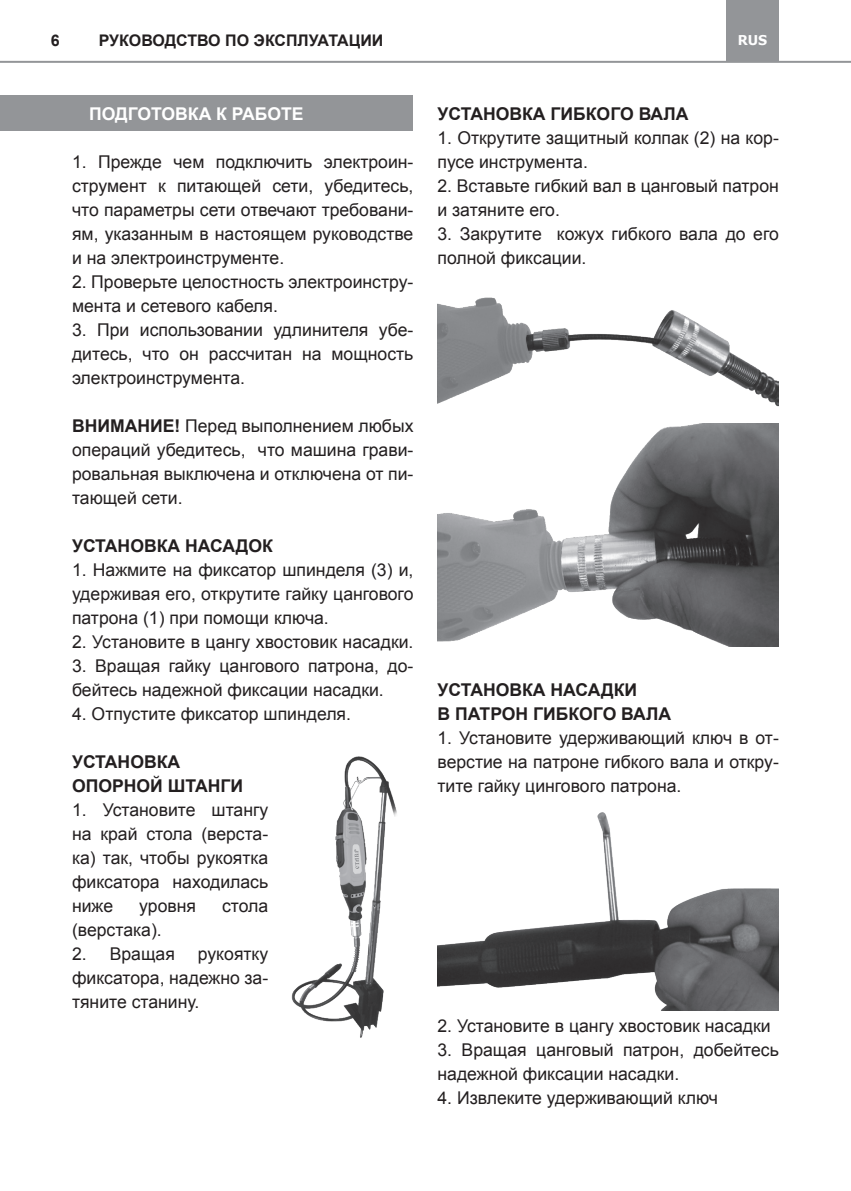
<style>
.page{position:relative;width:851px;height:1191px;background:#fff}
.page>*{position:absolute;margin:0;border:0;box-sizing:border-box;transform-origin:0 0}
.t1{font:17.6px/24px "Arial";color:#231f20;text-align:justify}
.t2{font:700 17.6px/24px "Arial";color:#231f20}
.t3{font:700 17.6px "Arial";color:#fff}
.t4{font:700 16px "Arial";color:#231f20}
.t5{font:700 13.6px "Verdana";color:#fff;scale:.95 1}
.s1{font-weight:700}
</style>
<div class="page">
<hr style="left:0;top:61px;width:850px;height:2px;background:#939598">
<div style="left:726px;top:0;width:52px;height:62px;background:#939598"></div>
<div style="left:0;top:95px;width:412px;height:35px;background:#939598"></div>
<img style="left:437px;top:297px;width:341px;height:109px">
<img style="left:437px;top:812px;width:341px;height:198px">
<img style="left:437px;top:424px;width:341px;height:222px">
<img style="left:291px;top:756px;width:106px;height:282px">
<p class="t4" style="left:51px;top:30px;width:10px">6</p>
<p class="t4" style="left:99px;top:30px;width:286px">РУКОВОДСТВО ПО ЭКСПЛУАТАЦИИ</p>
<p class="t5" style="left:737px;top:30px;width:33px">RUS</p>
<p class="t3" style="left:89px;top:102px;width:216px">ПОДГОТОВКА К РАБОТЕ</p>
<p class="t1" style="left:72px;top:150px;width:343px">1. Прежде чем подключить электроин&shy;струмент к питающей сети, убедитесь, что параметры сети отвечают требовани&shy;ям, указанным в настоящем руководстве и на электроинструменте.</p>
<p class="t1" style="left:72px;top:270px;width:343px">2. Проверьте целостность электроинстру&shy;мента и сетевого кабеля.</p>
<p class="t1" style="left:72px;top:318px;width:343px">3. При использовании удлинителя убе&shy;дитесь, что он рассчитан на мощность электроинструмента.</p>
<p class="t1" style="left:72px;top:414px;width:343px"><span class="s1">ВНИМАНИЕ!</span> Перед выполнением любых операций убедитесь, что машина грави&shy;ровальная выключена и отключена от пи&shy;тающей сети.</p>
<p class="t2" style="left:72px;top:534px;width:202px">УСТАНОВКА НАСАДОК</p>
<p class="t1" style="left:72px;top:558px;width:343px">1. Нажмите на фиксатор шпинделя (3) и, удерживая его, открутите гайку цангового патрона (1) при помощи ключа.</p>
<p class="t1" style="left:72px;top:630px;width:343px">2. Установите в цангу хвостовик насадки.</p>
<p class="t1" style="left:72px;top:654px;width:343px">3. Вращая гайку цангового патрона, до&shy;бейтесь надежной фиксации насадки.</p>
<p class="t1" style="left:72px;top:702px;width:280px">4. Отпустите фиксатор шпинделя.</p>
<p class="t2" style="left:72px;top:750px;width:173px">УСТАНОВКА<br>ОПОРНОЙ ШТАНГИ</p>
<p class="t1" style="left:72px;top:798px;width:198px">1. Установите штангу на край стола (верста&shy;ка) так, чтобы рукоятка фиксатора находилась ниже</p>
<p class="t1" style="left:139px;top:894px;width:58px">уровня</p>
<p class="t1" style="left:222px;top:894px;width:48px">стола</p>
<p class="t1" style="left:72px;top:918px;width:91px">(верстака).</p>
<p class="t1" style="left:72px;top:942px;width:104px">2. Вращая</p>
<p class="t1" style="left:72px;top:942px;width:198px;text-indent:126px">рукоятку фиксатора, надежно за&shy;тяните станину.</p>
<p class="t2" style="left:437px;top:102px;width:252px">УСТАНОВКА ГИБКОГО ВАЛА</p>
<p class="t1" style="left:437px;top:126px;width:343px">1. Открутите защитный колпак (2) на кор&shy;пусе инструмента.</p>
<p class="t1" style="left:437px;top:174px;width:343px">2. Вставьте гибкий вал в цанговый патрон и затяните его.</p>
<p class="t1" style="left:437px;top:222px;width:343px">3. Закрутите кожух гибкого вала до его полной фиксации.</p>
<p class="t2" style="left:437px;top:678px;width:235px">УСТАНОВКА НАСАДКИ<br>В ПАТРОН ГИБКОГО ВАЛА</p>
<p class="t1" style="left:437px;top:726px;width:343px">1. Установите удерживающий ключ в от&shy;верстие на патроне гибкого вала и откру&shy;тите гайку цингового патрона.</p>
<p class="t1" style="left:437px;top:1014px;width:335px">2. Установите в цангу хвостовик насадки</p>
<p class="t1" style="left:437px;top:1038px;width:343px">3. Вращая цанговый патрон, добейтесь надежной фиксации насадки.</p>
<p class="t1" style="left:437px;top:1086px;width:282px">4. Извлеките удерживающий ключ</p>
</div>
